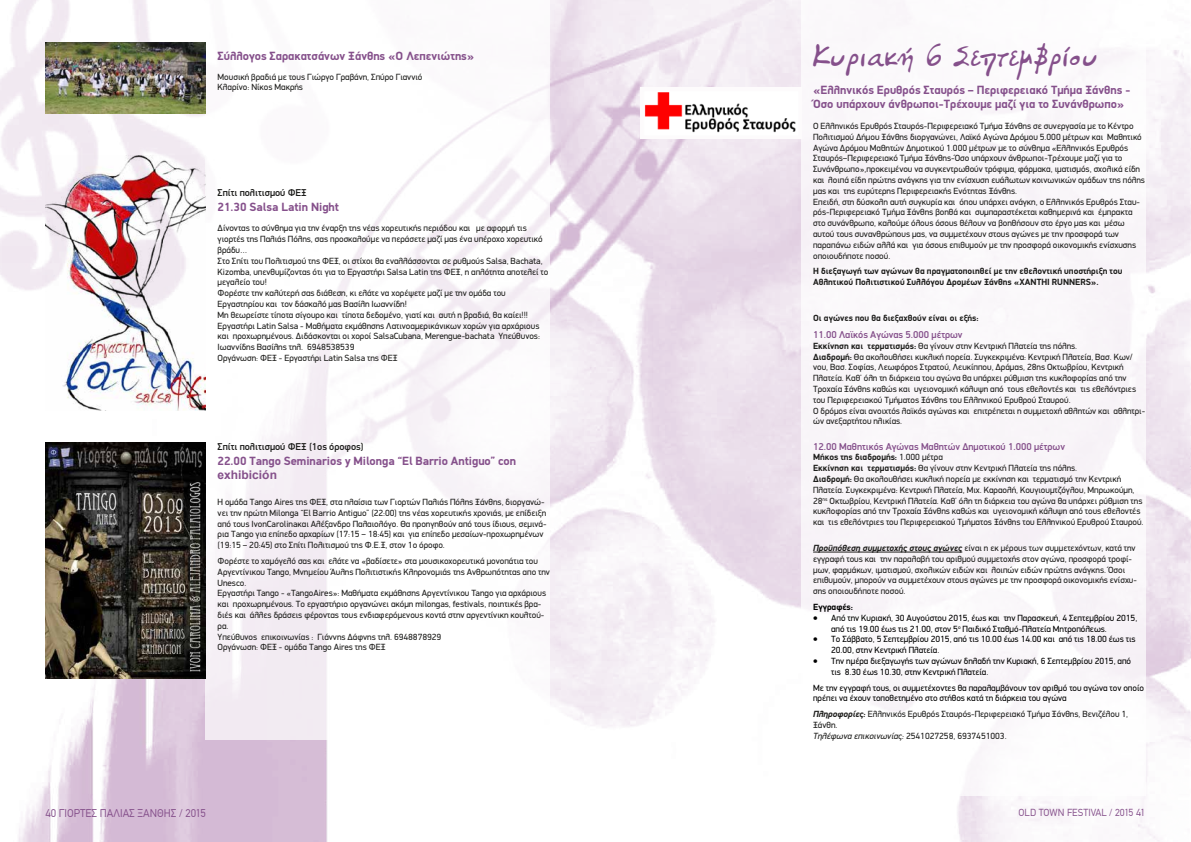
<style>
.page{position:relative;width:1191px;height:842px;background:#fff}
.page>*{position:absolute;margin:0;border:0;box-sizing:border-box;transform-origin:0 0}
.t1{font:700 30px "PF Libera Pro";color:#85508b}
.t2{font:700 12px/14.4px "PF Din Display";color:#85508b}
.t3{font:700 12px "Arial";color:#85508b}
.t4{font:11px "CF Din";color:#85508b}
.t5{font:500 10px "PF Din Display";color:#85508b}
.t6{font:500 10px "PF Din Display";color:#1d1d1b}
.t7{font:10px "CF Din";color:#85508b}
.t8{font:9px/10.8px "PF Din Display";color:#1d1d1b}
.t9{font:9px/10.8px "PF Din Display";color:#000}
.t10{font:700 9px/10.8px "PF Din Display";color:#1d1d1b}
.t11{font:700 9px "PF Din Display";color:#000}
.s1{font-weight:700}
.s2{font-weight:700;font-style:italic}
.s3{font-style:italic}
</style>
<div class="page">
<img style="left:0;top:0;width:1191px;height:842px">
<svg style="left:206px;top:0;width:344px;height:740px"></svg>
<img style="left:45px;top:442px;width:161px;height:236px">
<div style="left:801px;top:0;width:344px;height:796px;background:#faf7fa"></div>
<hr style="left:813px;top:552px;width:149px;height:1px;background:#1d1d1b">
<img style="left:45px;top:156px;width:161px;height:254px">
<img style="left:45px;top:43px;width:161px;height:70px">
<img style="left:641px;top:87px;width:160px;height:52px">
<h2 class="t2" style="left:218px;top:48px;width:258px">Σύλλογος Σαρακατσάνων Ξάνθης «Ο Λεπενιώτης»</h2>
<p class="t8" style="left:218px;top:72px;width:206px;line-height:10.3px">Μουσική βραδιά με τους Γιώργο Γραβάνη, Σπύρο Γιαννιό<br>Κλαρίνο: Νίκος Μακρής</p>
<p class="t6" style="left:218px;top:187px;width:91px">Σπίτι πολιτισμού ΦΕΞ</p>
<h2 class="t2" style="left:218px;top:199px;width:123px">21.30 Salsa Latin Night</h2>
<p class="t8" style="left:218px;top:223px;width:332px">Δίνοντας το σύνθημα για την έναρξη της νέας χορευτικής περιόδου και με αφορμή τις γιορτές της Παλιάς Πόλης, σας προσκαλούμε να περάσετε μαζί μας ένα υπέροχο χορευτικό βράδυ…<br>Στο Σπίτι του Πολιτισμού της ΦΕΞ, οι στίχοι θα εναλλάσσονται σε ρυθμούς Salsa, Bachata, Kizomba, υπενθυμίζοντας ότι για το Εργαστήρι Salsa Latin της ΦΕΞ, η απλότητα αποτελεί το μεγαλείο του!<br>Φορέστε την καλύτερή σας διάθεση, κι ελάτε να χορέψετε μαζί με την ομάδα του Εργαστηρίου και τον δάσκαλό μας Βασίλη Ιωαννίδη!<br>Μη θεωρείστε τίποτα σίγουρο και τίποτα δεδομένο, γιατί και αυτή η βραδιά, θα καίει!!!<br>Εργαστήρι Latin Salsa - Μαθήματα εκμάθησης Λατινοαμερικάνικων χορών για αρχάριους και προχωρημένους. Διδάσκονται οι χοροί SalsaCubana, Merengue-bachata Υπεύθυνος:<br>Ιωαννίδης Βασίλης τηλ. 6948538539<br>Οργάνωση: ΦΕΞ - Εργαστήρι Latin Salsa της ΦΕΞ</p>
<p class="t6" style="left:218px;top:441px;width:147px">Σπίτι πολιτισμού ΦΕΞ (1ος όροφος)</p>
<h2 class="t2" style="left:218px;top:453px;width:300px">22.00 Tango Seminarios y Milonga “El Barrio Antiguo” con</h2>
<h2 class="t3" style="left:218px;top:466px;width:61px">exhibición</h2>
<p class="t8" style="left:218px;top:496px;width:330px">Η ομάδα Tango Aires της ΦΕΞ, στα πλαίσια των Γιορτών Παλιάς Πόλης Ξάνθης, διοργανώ&shy;νει την πρώτη Milonga “El Barrio Antiguo” (22:00) της νέας χορευτικής χρονιάς, με επίδειξη από τους IvonCarolinaκαι Αλέξανδρο Παλαιολόγο. Θα προηγηθούν από τους ίδιους, σεμινά&shy;ρια Tango για επίπεδο αρχαρίων (17:15 – 18:45) και για επίπεδο μεσαίων-προχωρημένων (19:15 – 20:45) στο Σπίτι Πολιτισμού της Φ.Ε.Ξ, στον 1ο όροφο.</p>
<p class="t8" style="left:218px;top:555px;width:334px">Φορέστε το χαμόγελό σας και ελάτε να «βαδίσετε» στα μουσικοχορευτικά μονοπάτια του Αργεντίνικου Tango, Μνημείoυ Άυλης Πολιτιστικής Κληρονομιάς της Ανθρωπότητας απο την Unesco.<br>Εργαστήρι Tango - «TangoAires»: Μαθήματα εκμάθησης Αργεντίνικου Tango για αρχάριους και προχωρημένους. Το εργαστήριο οργανώνει ακόμη milongas, festivals, ποιητικές βρα&shy;διές και άλλες δράσεις φέροντας τους ενδιαφερόμενους κοντά στην αργεντίνικη κουλτού&shy;ρα.<br>Υπεύθυνος επικοινωνίας : Γιάννης Δάφνης τηλ. 6948878929<br>Οργάνωση: ΦΕΞ - ομάδα Tango Aires της ΦΕΞ</p>
<h1 class="t1" style="left:813px;top:35px;width:287px">Κυριακή 6 Σεπτεμβρίου</h1>
<h2 class="t2" style="left:813px;top:82px;width:319px">«Ελληνικός Ερυθρός Σταυρός – Περιφερειακό Τμήμα Ξάνθης -<br>Όσο υπάρχουν άνθρωποι-Τρέχουμε μαζί για το Συνάνθρωπο»</h2>
<p class="t8" style="left:813px;top:120px;width:333px">Ο Ελληνικός Ερυθρός Σταυρός-Περιφερειακό Τμήμα Ξάνθης σε συνεργασία με το Κέντρο Πολιτισμού Δήμου Ξάνθης διοργανώνει, Λαϊκό Αγώνα Δρόμου 5.000 μέτρων και Μαθητικό Αγώνα Δρόμου Μαθητών Δημοτικού 1.000 μέτρων με το σύνθημα «Ελληνικός Ερυθρός Σταυρός–Περιφερειακό Τμήμα Ξάνθης-Όσο υπάρχουν άνθρωποι-Τρέχουμε μαζί για το Συνάνθρωπο»,προκειμένου να συγκεντρωθούν τρόφιμα, φάρμακα, ιματισμός, σχολικά είδη και λοιπά είδη πρώτης ανάγκης για την ενίσχυση ευάλωτων κοινωνικών ομάδων της πόλης μας και της ευρύτερης Περιφερειακής Ενότητας Ξάνθης.<br>Επειδή, στη δύσκολη αυτή συγκυρία και όπου υπάρχει ανάγκη, ο Ελληνικός Ερυθρός Σταυ&shy;ρός-Περιφερειακό Τμήμα Ξάνθης βοηθά και συμπαραστέκεται καθημερινά και έμπρακτα στο συνάνθρωπο, καλούμε όλους όσους θέλουν να βοηθήσουν στο έργο μας και μέσω αυτού τους συνανθρώπους μας, να συμμετέχουν στους αγώνες με την προσφορά των παραπάνω ειδών αλλά και για όσους επιθυμούν με την προσφορά οικονομικής ενίσχυσης οποιουδήποτε ποσού.</p>
<p class="t10" style="left:813px;top:266px;width:311px">Η διεξαγωγή των αγώνων θα πραγματοποιηθεί με την εθελοντική υποστήριξη του<br>Αθλητικού Πολιτιστικού Συλλόγου Δρομέων Ξάνθης «XANTHI RUNNERS».</p>
<p class="t10" style="left:813px;top:312px;width:167px">Οι αγώνες που θα διεξαχθούν είναι οι εξής:</p>
<p class="t5" style="left:813px;top:329px;width:151px">11.00 Λαϊκός Αγώνας 5.000 μέτρων</p>
<p class="t8" style="left:813px;top:340px;width:334px"><span class="s1">Εκκίνηση και τερματισμός:</span> Θα γίνουν στην Κεντρική Πλατεία της πόλης.<br><span class="s1">Διαδρομή:</span> Θα ακολουθήσει κυκλική πορεία. Συγκεκριμένα: Κεντρική Πλατεία, Βασ. Κων/ νου, Βασ. Σοφίας, Λεωφόρος Στρατού, Λευκίππου, Δράμας, 28ης Οκτωβρίου, Κεντρική Πλατεία. Καθ’ όλη τη διάρκεια του αγώνα θα υπάρχει ρύθμιση της κυκλοφορίας από την Τροχαία Ξάνθης καθώς και υγειονομική κάλυψη από τους εθελοντές και τις εθελόντριες του Περιφερειακού Τμήματος Ξάνθης του Ελληνικού Ερυθρού Σταυρού.<br>Ο δρόμος είναι ανοιχτός λαϊκός αγώνας και επιτρέπεται η συμμετοχή αθλητών και αθλητρι&shy;ών ανεξαρτήτου ηλικίας.</p>
<p class="t5" style="left:813px;top:440px;width:253px">12.00 Μαθητικός Αγώνας Μαθητών Δημοτικού 1.000 μέτρων</p>
<p class="t8" style="left:813px;top:452px;width:332px"><span class="s1">Μήκος της διαδρομής:</span> 1.000 μέτρα<br><span class="s1">Εκκίνηση και τερματισμός:</span> Θα γίνουν στην Κεντρική Πλατεία της πόλης.<br><span class="s1">Διαδρομή:</span> Θα ακολουθήσει κυκλική πορεία με εκκίνηση και τερματισμό την Κεντρική Πλατεία. Συγκεκριμένα: Κεντρική Πλατεία, Μιχ. Καραολή, Κουγιουμτζόγλου, Μπρωκούμη, 28<sup>ης</sup> Οκτωβρίου, Κεντρική Πλατεία. Καθ’ όλη τη διάρκεια του αγώνα θα υπάρχει ρύθμιση της κυκλοφορίας από την Τροχαία Ξάνθης καθώς και υγειονομική κάλυψη από τους εθελοντές και τις εθελόντριες του Περιφερειακού Τμήματος Ξάνθης του Ελληνικού Ερυθρού Σταυρού.</p>
<p class="t8" style="left:813px;top:542px;width:325px"><span class="s2">Προϋπόθεση συμμετοχής στους αγώνες</span> είναι η εκ μέρους των συμμετεχόντων, κατά την εγγραφή τους και την παραλαβή του αριθμού συμμετοχής στον αγώνα, προσφορά τροφί&shy;μων, φαρμάκων, ιματισμού, σχολικών ειδών και λοιπών ειδών πρώτης ανάγκης. Όσοι επιθυμούν, μπορούν να συμμετέχουν στους αγώνες με την προσφορά οικονομικής ενίσχυ&shy;σης οποιουδήποτε ποσού.</p>
<p class="t11" style="left:813px;top:601px;width:41px">Εγγραφές:</p>
<p class="t9" style="left:831px;top:612px;width:308px;text-indent:-18px">• Από την Κυριακή, 30 Αυγούστου 2015, έως και την Παρασκευή, 4 Σεπτεμβρίου 2015, από τις 19.00 έως τις 21.00, στον 5<sup>ο</sup> Παιδικό Σταθμό-Πλατεία Μητροπόλεως.</p>
<p class="t9" style="left:831px;top:634px;width:306px;text-indent:-18px">• Το Σάββατο, 5 Σεπτεμβρίου 2015, από τις 10.00 έως 14.00 και από τις 18.00 έως τις<br>20.00, στην Κεντρική Πλατεία.</p>
<p class="t9" style="left:831px;top:655px;width:301px;text-indent:-18px">• Την ημέρα διεξαγωγής των αγώνων δηλαδή την Κυριακή, 6 Σεπτεμβρίου 2015, από τις 8.30 έως 10.30, στην Κεντρική Πλατεία.</p>
<p class="t9" style="left:813px;top:682px;width:332px">Με την εγγραφή τους, οι συμμετέχοντες θα παραλαμβάνουν τον αριθμό του αγώνα τον οποίο πρέπει να έχουν τοποθετημένο στο στήθος κατά τη διάρκεια του αγώνα</p>
<p class="t8" style="left:813px;top:709px;width:317px"><span class="s2">Πληροφορίες:</span> Ελληνικός Ερυθρός Σταυρός-Περιφερειακό Τμήμα Ξάνθης, Βενιζέλου 1,<br>Ξάνθη.<br><span class="s3">Τηλέφωνα επικοινωνίας:</span> 2541027258, 6937451003.</p>
<p class="t4" style="left:45px;top:807px;width:162px">40 ΓΙΟΡΤΕΣ ΠΑΛΙΑΣ ΞΑΝΘΗΣ / 2015</p>
<p class="t7" style="left:1018px;top:807px;width:128px">OLD TOWN FESTIVAL / 2015 41</p>
</div>
